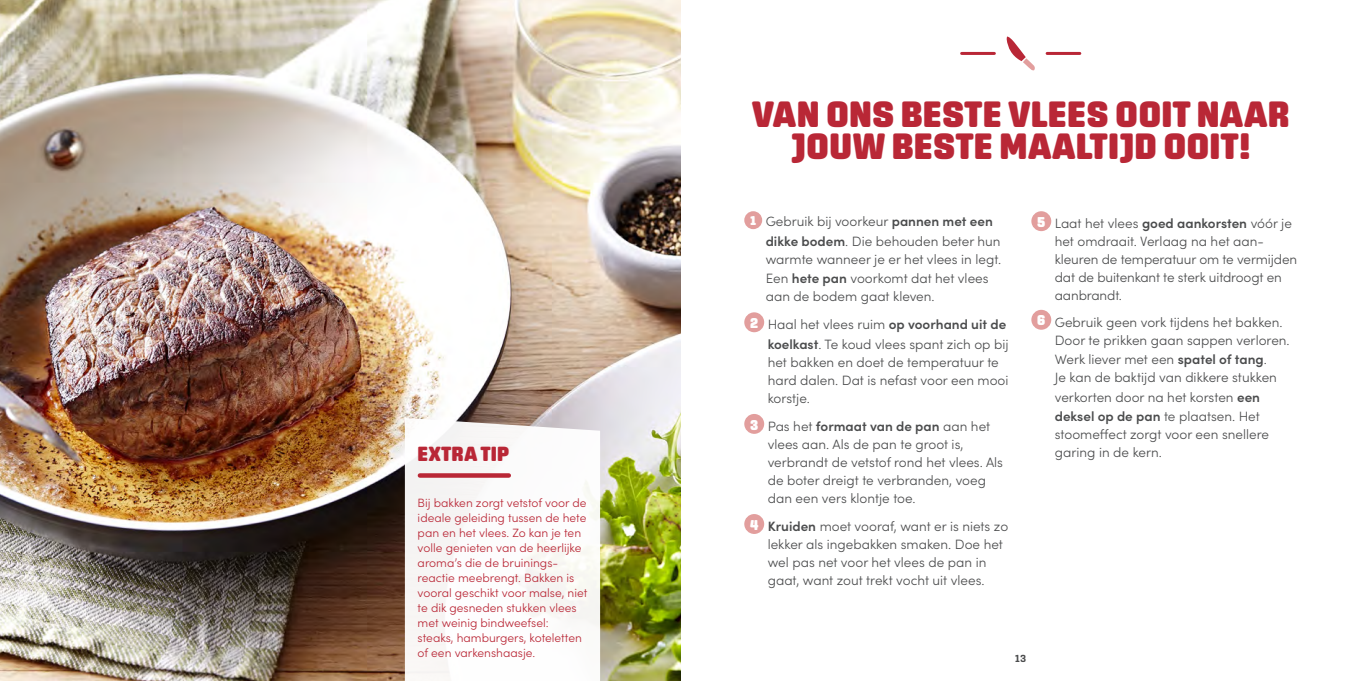
<style>
.page{position:relative;width:1361px;height:681px;background:#fff}
.page>*{position:absolute;margin:0;border:0;box-sizing:border-box;transform-origin:0 0}
.Headlines{font:900 37.5px/32.1px "Center";color:#b92736;text-align:center}
.Headlines-2{font:900 21px "Center";color:#b92736}
.Headlines-3{font:900 14.55px "Center";color:#fff}
.Body{font:300 13.5px/18px "Sofia Pro";color:#4b4c4d}
.Headlines-4{font:900 13.05px "Center";color:#fff}
.Body-2{font:300 12px/15px "Sofia Pro";color:#b92736}
.t1{font:700 10.5px "Center";color:#4b4c4d}
.s1{font-weight:600}
</style>
<div class="page">
<img style="left:0;top:0;width:680px;height:680px">
<div style="left:744px;top:211px;width:18px;height:18px;background:#e29e9d;border-radius:50%"></div>
<div style="left:744px;top:312px;width:20px;height:20px;background:#e29e9d;border-radius:50%"></div>
<div style="left:744px;top:414px;width:20px;height:19px;background:#e29e9d;border-radius:50%"></div>
<div style="left:744px;top:514px;width:20px;height:19px;background:#e29e9d;border-radius:50%"></div>
<div style="left:1031px;top:211px;width:20px;height:20px;background:#e29e9d;border-radius:50%"></div>
<div style="left:1031px;top:310px;width:20px;height:19px;background:#e29e9d;border-radius:50%"></div>
<svg style="left:405px;top:418px;width:195px;height:262px"></svg>
<svg style="left:420px;top:473px;width:89px;height:4px"></svg>
<hr style="left:961px;top:52px;width:33px;height:3px;background:#b92736">
<hr style="left:1047px;top:52px;width:33px;height:3px;background:#b92736">
<svg style="left:1006px;top:36px;width:29px;height:34px"></svg>
<p class="Headlines-2" style="left:418px;top:442px;width:93px">EXTRA TIP</p>
<p class="Body-2" style="left:418px;top:494px;width:171px">Bij bakken zorgt vetstof voor de ideale geleiding tussen de hete pan en het vlees. Zo kan je ten volle genieten van de heerlijke aroma’s die de bruinings&shy;reactie meebrengt. Bakken is vooral geschikt voor malse, niet te dik gesneden stukken vlees met weinig bindweefsel: steaks, hamburgers, koteletten of een varkenshaasje.</p>
<p class="Headlines" style="left:751px;top:97px;width:540px">VAN ONS BESTE VLEES OOIT NAAR<br>JOUW BESTE MAALTIJD OOIT!</p>
<p class="Headlines-4" style="left:750px;top:213px;width:7px">1</p>
<p class="Body" style="left:766px;top:211px;width:236px;line-height:19.5px">Gebruik bij voorkeur <span class="s1">pannen met een dikke bodem</span>. Die behouden beter hun</p>
<p class="Body" style="left:766px;top:248px;width:237px;line-height:19.5px">warmte wanneer je er het vlees in legt.<br>Een <span class="s1">hete pan</span> voorkomt dat het vlees</p>
<p class="Body" style="left:766px;top:286px;width:170px">aan de bodem gaat kleven.</p>
<p class="Headlines-3" style="left:750px;top:314px;width:10px">2</p>
<p class="Body" style="left:768px;top:314px;width:242px;line-height:19.5px">Haal het vlees ruim <span class="s1">op voorhand uit de koelkast</span>. Te koud vlees spant zich op bij</p>
<p class="Body" style="left:768px;top:352px;width:242px">het bakken en doet de temperatuur te hard dalen. Dat is nefast voor een mooi korstje.</p>
<p class="Headlines-3" style="left:750px;top:416px;width:10px">3</p>
<p class="Body" style="left:768px;top:416px;width:237px">Pas het <span class="s1">formaat van de pan</span> aan het vlees aan. Als de pan te groot is, verbrandt de vetstof rond het vlees. Als de boter dreigt te verbranden, voeg dan een vers klontje toe.</p>
<p class="Headlines-3" style="left:750px;top:516px;width:10px">4</p>
<p class="Body" style="left:768px;top:516px;width:242px"><span class="s1">Kruiden</span> moet vooraf, want er is niets zo lekker als ingebakken smaken. Doe het wel pas net voor het vlees de pan in gaat, want zout trekt vocht uit vlees.</p>
<p class="Headlines-3" style="left:1037px;top:213px;width:10px">5</p>
<p class="Body" style="left:1055px;top:213px;width:244px">Laat het vlees <span class="s1">goed aankorsten</span> vóór je het omdraait. Verlaag na het aan&shy;kleuren de temperatuur om te vermijden dat de buitenkant te sterk uitdroogt en aanbrandt.</p>
<p class="Headlines-3" style="left:1037px;top:312px;width:10px">6</p>
<p class="Body" style="left:1055px;top:312px;width:236px">Gebruik geen vork tijdens het bakken.<br>Door te prikken gaan sappen verloren.</p>
<p class="Body" style="left:1055px;top:349px;width:224px">Werk liever met een <span class="s1">spatel of tang</span>.<br>Je kan de baktijd van dikkere stukken</p>
<p class="Body" style="left:1055px;top:386px;width:207px;line-height:19.5px">verkorten door na het korsten <span class="s1">een deksel op de pan</span> te plaatsen. Het</p>
<p class="Body" style="left:1055px;top:424px;width:216px">stoomeffect zorgt voor een snellere garing in de kern.</p>
<p class="t1" style="left:1015px;top:652px;width:12px">13</p>
</div>
